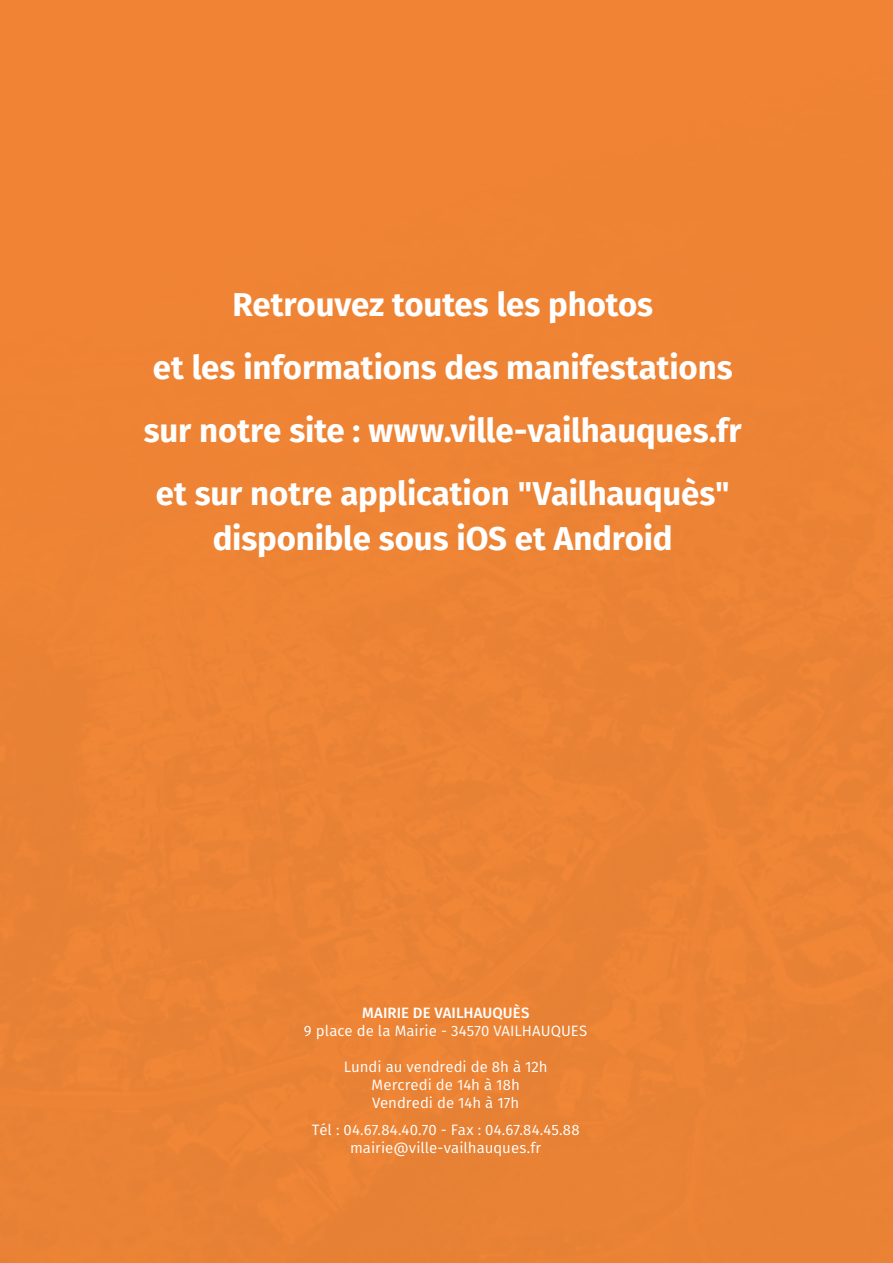
<style>
.page{position:relative;width:893px;height:1263px;background:#ee8335}
.page>*{position:absolute;margin:0;border:0;box-sizing:border-box;transform-origin:0 0}
.t1{font:700 33px/63px "Fira Sans";letter-spacing:-.005em;color:#fff;text-align:center}
.t2{font:15px/18px "Fira Sans";color:#fff;text-align:center}
.t3{font:500 15px "Fira Sans";letter-spacing:.005em;color:#fff}
</style>
<div class="page">
<p class="t1" style="left:144px;top:273px;width:599px">Retrouvez toutes les photos<br>et les informations des manifestations sur notre site : www.ville-vailhauques.fr et sur notre application "Vailhauquès"</p>
<p class="t1" style="left:213px;top:507px;width:461px">disponible sous iOS et Android</p>
<p class="t3" style="left:362px;top:1003px;width:169px">MAIRIE DE VAILHAUQUÈS</p>
<p class="t2" style="left:304px;top:1022px;width:285px">9 place de la Mairie - 34570 VAILHAUQUES</p>
<p class="t2" style="left:344px;top:1058px;width:205px">Lundi au vendredi de 8h à 12h<br>Mercredi de 14h à 18h<br>Vendredi de 14h à 17h</p>
<p class="t2" style="left:312px;top:1121px;width:269px">Tél : 04.67.84.40.70 - Fax : 04.67.84.45.88 mairie@ville-vailhauques.fr</p>
</div>
